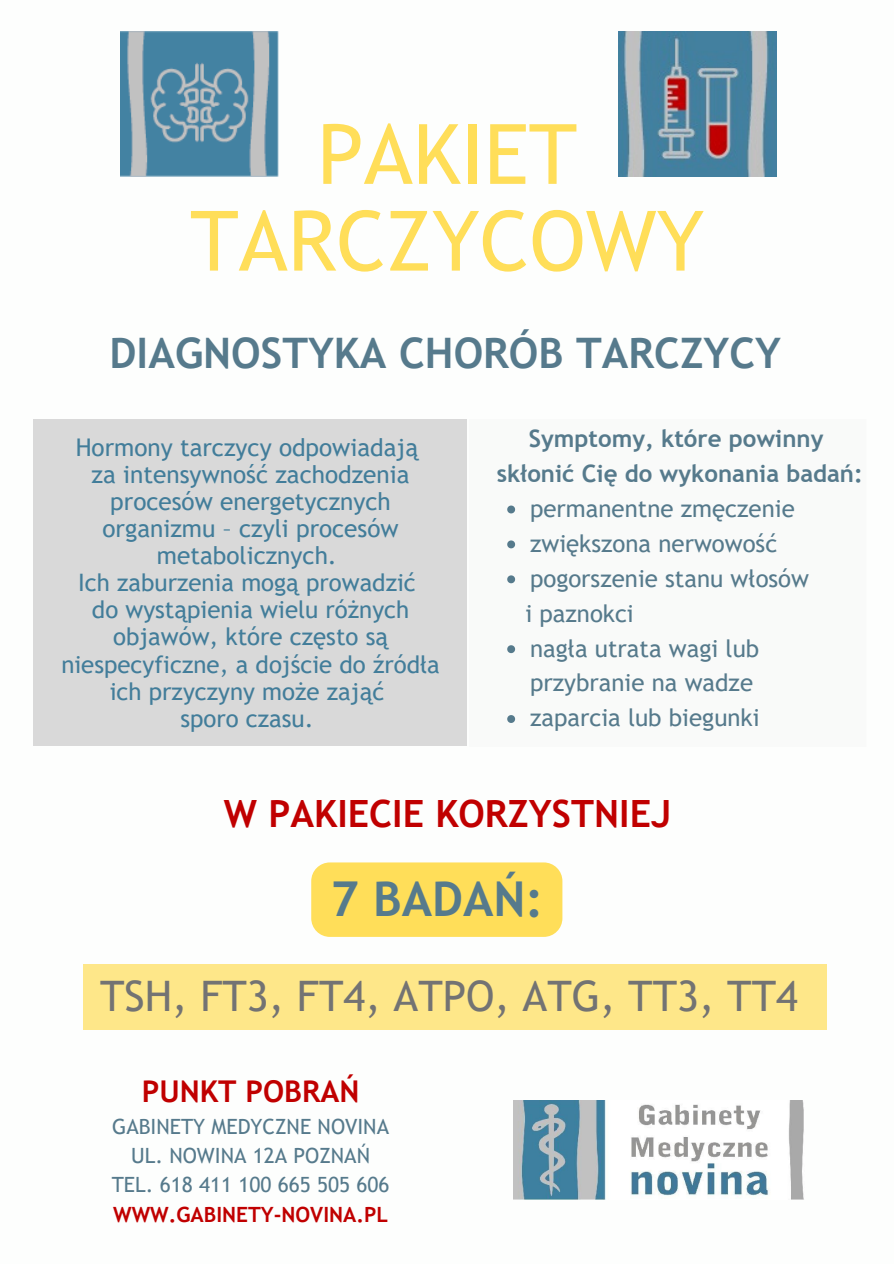
<style>
.page{position:relative;width:894px;height:1264px;background:#fff}
.page>*{position:absolute;margin:0;border:0;box-sizing:border-box;transform-origin:0 0}
.t1{font:83.25px/86.7px "Trebuchet MS";color:#ffde59;text-align:center}
.t2{font:700 48px "Trebuchet MS";color:#567a8c}
.t3{font:42px "Trebuchet MS";color:#737373}
.t4{font:700 42px "Trebuchet MS";color:#567a8c}
.t5{font:700 37.5px "Trebuchet MS";color:#c00000}
.t6{font:700 30px "Trebuchet MS";color:#c00000}
.t7{font:24.3px/27px "Trebuchet MS";color:#427d9a;text-align:center}
.t8{font:24px/27px "Trebuchet MS";color:#427d9a;text-align:center}
.t9{font:24px/35px "Trebuchet MS";color:#567a8c}
.t10{font:700 24px "Trebuchet MS";color:#567a8c}
.t11{font:21px "Trebuchet MS";color:#567a8c}
.t12{font:700 21px "Trebuchet MS";color:#c00000}
</style>
<div class="page">
<img style="left:513px;top:1100px;width:291px;height:99px">
<img style="left:120px;top:31px;width:158px;height:146px">
<img style="left:618px;top:31px;width:158px;height:146px">
<div style="left:33px;top:420px;width:434px;height:326px;background:#d9d9d9"></div>
<svg style="left:507px;top:505px;width:8px;height:8px"></svg>
<svg style="left:507px;top:540px;width:8px;height:8px"></svg>
<svg style="left:507px;top:575px;width:8px;height:8px"></svg>
<svg style="left:507px;top:645px;width:8px;height:8px"></svg>
<svg style="left:507px;top:715px;width:8px;height:8px"></svg>
<div style="left:311px;top:862px;width:251px;height:74px;background:#ffde59;border-radius:19px"></div>
<div style="left:83px;top:964px;width:744px;height:65px;background:#fee789"></div>
<p class="t1" style="left:190px;top:111px;width:515px">PAKIET<br>TARCZYCOWY</p>
<p class="t4" style="left:110px;top:329px;width:672px">DIAGNOSTYKA CHORÓB TARCZYCY</p>
<p class="t7" style="left:76px;top:434px;width:344px">Hormony tarczycy odpowiadają</p>
<p class="t7" style="left:92px;top:461px;width:319px">za intensywność zachodzenia procesów energetycznych organizmu – czyli procesów metabolicznych.</p>
<p class="t8" style="left:78px;top:569px;width:339px">Ich zaburzenia mogą prowadzić</p>
<p class="t8" style="left:61px;top:596px;width:380px">do wystąpienia wielu różnych objawów, które często są niespecyficzne, a dojście do źródła ich przyczyny może zająć</p>
<p class="t8" style="left:180px;top:704px;width:135px">sporo czasu.</p>
<p class="t10" style="left:528px;top:424px;width:296px">Symptomy, które powinny</p>
<p class="t10" style="left:496px;top:459px;width:367px">skłonić Cię do wykonania badań:</p>
<p class="t9" style="left:530px;top:490px;width:266px">permanentne zmęczenie</p>
<p class="t9" style="left:530px;top:525px;width:248px">zwiększona nerwowość</p>
<p class="t9" style="left:530px;top:560px;width:280px">pogorszenie stanu włosów</p>
<p class="t9" style="left:525px;top:595px;width:110px">i paznokci</p>
<p class="t9" style="left:530px;top:630px;width:230px">nagła utrata wagi lub przybranie na wadze</p>
<p class="t9" style="left:530px;top:700px;width:231px">zaparcia lub biegunki</p>
<p class="t5" style="left:224px;top:792px;width:448px">W PAKIECIE KORZYSTNIEJ</p>
<p class="t2" style="left:330px;top:871px;width:214px">7 BADAŃ:</p>
<p class="t3" style="left:100px;top:971px;width:699px">TSH, FT3, FT4, ATPO, ATG, TT3, TT4</p>
<p class="t6" style="left:142px;top:1074px;width:219px">PUNKT POBRAŃ</p>
<p class="t11" style="left:112px;top:1113px;width:278px">GABINETY MEDYCZNE NOVINA</p>
<p class="t11" style="left:131px;top:1143px;width:240px">UL. NOWINA 12A POZNAŃ</p>
<p class="t11" style="left:112px;top:1172px;width:279px">TEL. 618 411 100 665 505 606</p>
<p class="t12" style="left:113px;top:1201px;width:276px">WWW.GABINETY-NOVINA.PL</p>
</div>
